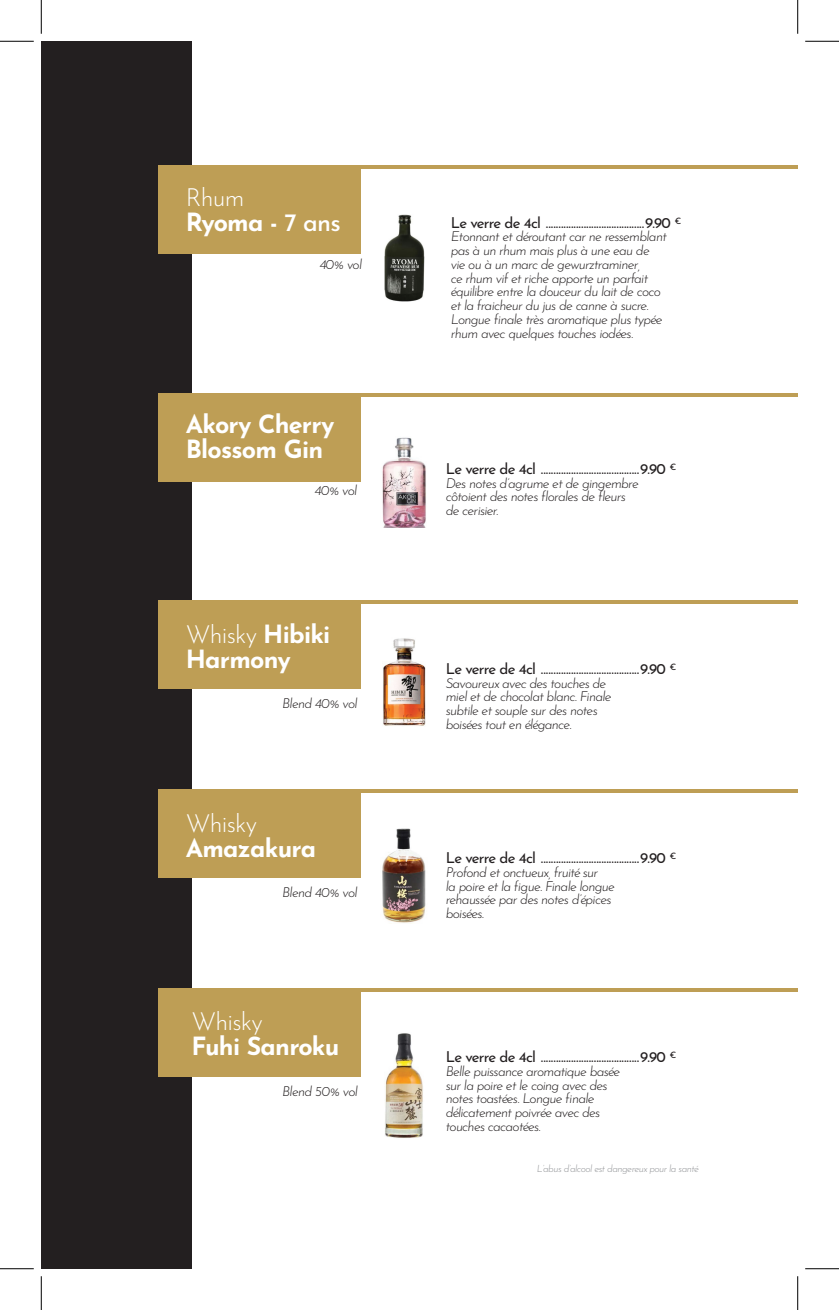
<style>
.page{position:relative;width:839px;height:1310px;background:#fff}
.page>*{position:absolute;margin:0;border:0;box-sizing:border-box;transform-origin:0 0}
.t1{font:700 25px/25px "Josefin Sans";letter-spacing:-.03em;color:#fff}
.t2{font:300 25px "Josefin Sans";letter-spacing:-.03em;color:#fff}
.t3{font:15px "Josefin Sans";letter-spacing:-.05em;color:#231f20}
.t4{font:italic 300 13.75px/13.8px "Josefin Sans";letter-spacing:-.05em;color:#231f20}
.t5{font:italic 300 10px "Josefin Sans";letter-spacing:-.05em;color:#939598}
.s1{font-weight:300}
.s2{font-weight:500}
</style>
<div class="page">
<hr style="left:359px;top:166px;width:438px;height:3px;background:#be9e55">
<div style="left:41px;top:41px;width:150px;height:1227px;background:#231f20"></div>
<div style="left:158px;top:166px;width:202px;height:88px;background:#be9e55"></div>
<img style="left:384px;top:215px;width:40px;height:86px">
<img style="left:382px;top:437px;width:44px;height:90px">
<hr style="left:359px;top:393px;width:438px;height:4px;background:#be9e55">
<div style="left:158px;top:393px;width:202px;height:89px;background:#be9e55"></div>
<hr style="left:359px;top:600px;width:438px;height:3px;background:#be9e55">
<div style="left:158px;top:600px;width:202px;height:88px;background:#be9e55"></div>
<img style="left:383px;top:638px;width:43px;height:88px">
<hr style="left:359px;top:789px;width:438px;height:4px;background:#be9e55">
<div style="left:158px;top:789px;width:202px;height:89px;background:#be9e55"></div>
<img style="left:382px;top:828px;width:44px;height:96px">
<hr style="left:359px;top:988px;width:438px;height:4px;background:#be9e55">
<div style="left:158px;top:988px;width:202px;height:89px;background:#be9e55"></div>
<img style="left:385px;top:1033px;width:38px;height:105px">
<hr style="left:0;top:41px;width:34px;height:1px;background:#000">
<hr style="left:804px;top:41px;width:34px;height:1px;background:#000">
<hr style="left:0;top:1268px;width:34px;height:1px;background:#000">
<hr style="left:804px;top:1268px;width:34px;height:1px;background:#000">
<hr style="left:41px;top:0;width:1px;height:34px;background:#000">
<hr style="left:41px;top:1276px;width:1px;height:33px;background:#000">
<hr style="left:797px;top:0;width:1px;height:34px;background:#000">
<hr style="left:797px;top:1276px;width:1px;height:33px;background:#000">
<h1 class="t1" style="left:186px;top:183px;width:157px"><span class="s1">Rhum<br></span>Ryoma - <span class="s2">7 ans</span></h1>
<p class="t4" style="left:319px;top:256px;width:44px">40% vol</p>
<h1 class="t1" style="left:186px;top:409px;width:150px">Akory Cherry<br>Blossom Gin</h1>
<p class="t4" style="left:314px;top:482px;width:44px">40% vol</p>
<h1 class="t1" style="left:186px;top:620px;width:146px"><span class="s1">Whisky</span> Hibiki<br>Harmony</h1>
<p class="t4" style="left:282px;top:694px;width:77px">Blend 40% vol</p>
<h1 class="t2" style="left:186px;top:805px;width:73px">Whisky</h1>
<h1 class="t1" style="left:186px;top:834px;width:132px">Amazakura</h1>
<p class="t4" style="left:282px;top:883px;width:77px">Blend 40% vol</p>
<h1 class="t2" style="left:191px;top:1002px;width:73px">Whisky</h1>
<h1 class="t1" style="left:191px;top:1032px;width:149px">Fuhi Sanroku</h1>
<p class="t4" style="left:282px;top:1082px;width:77px">Blend 50% vol</p>
<p class="t3" style="left:450px;top:211px;width:232px">Le verre de 4cl .......................................9.90 <sup>€</sup></p>
<p class="t4" style="left:450px;top:228px;width:217px">Etonnant et déroutant car ne ressemblant pas à un rhum mais plus à une eau de vie ou à un marc de gewurztraminer,<br>ce rhum vif et riche apporte un parfait équilibre entre la douceur du lait de coco et la fraicheur du jus de canne à sucre.<br>Longue finale très aromatique plus typée rhum avec quelques touches iodées.</p>
<p class="t3" style="left:445px;top:457px;width:232px">Le verre de 4cl .......................................9.90 <sup>€</sup></p>
<p class="t4" style="left:445px;top:474px;width:194px">Des notes d’agrume et de gingembre côtoient des notes florales de fleurs de cerisier.</p>
<p class="t3" style="left:445px;top:657px;width:232px">Le verre de 4cl .......................................9.90 <sup>€</sup></p>
<p class="t4" style="left:445px;top:674px;width:167px">Savoureux avec des touches de miel et de chocolat blanc. Finale subtile et souple sur des notes boisées tout en élégance.</p>
<p class="t3" style="left:445px;top:846px;width:232px">Le verre de 4cl .......................................9.90 <sup>€</sup></p>
<p class="t4" style="left:445px;top:863px;width:170px">Profond et onctueux, fruité sur<br>la poire et la figue. Finale longue rehaussée par des notes d’épices boisées.</p>
<p class="t3" style="left:445px;top:1045px;width:232px">Le verre de 4cl .......................................9.90 <sup>€</sup></p>
<p class="t4" style="left:445px;top:1062px;width:176px">Belle puissance aromatique basée sur la poire et le coing avec des notes toastées. Longue finale délicatement poivrée avec des touches cacaotées.</p>
<p class="t5" style="left:536px;top:1160px;width:163px">L’abus d’alcool est dangereux pour la santé</p>
</div>
